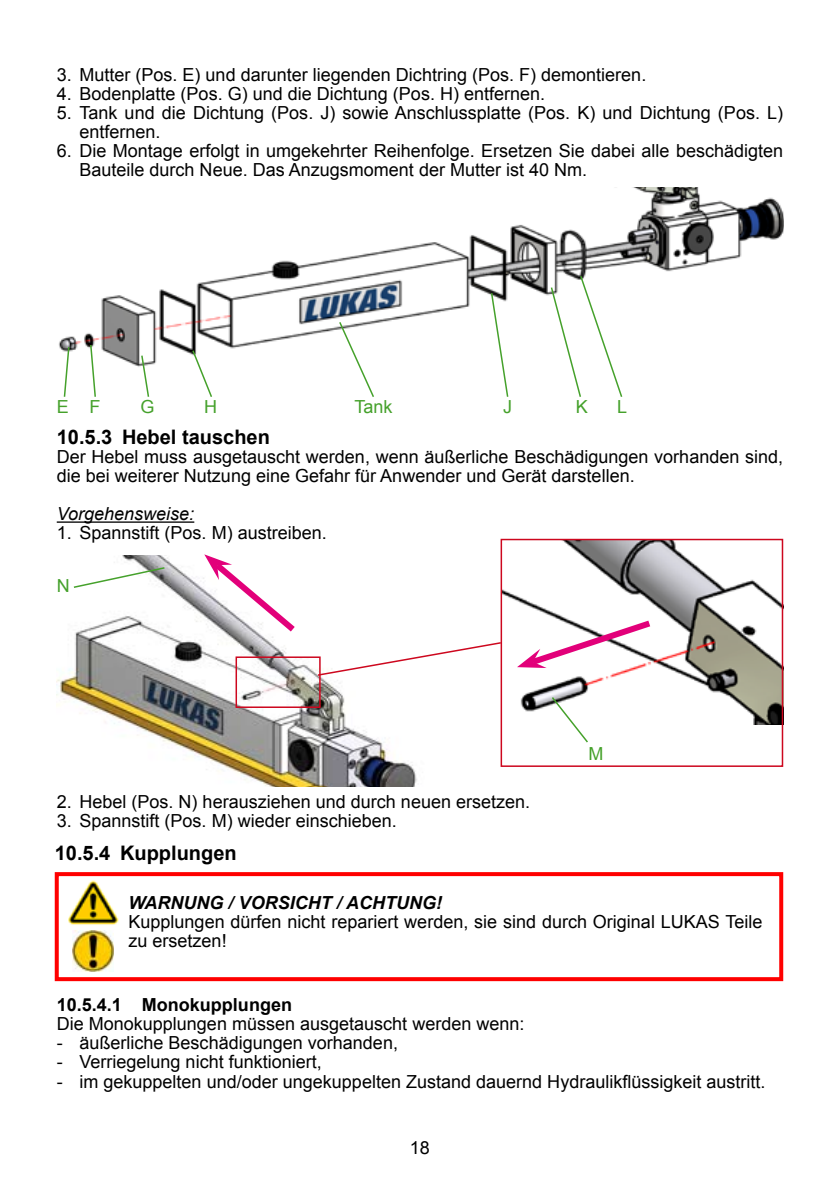
<style>
.page{position:relative;width:840px;height:1191px;background:#fff}
.page>*{position:absolute;margin:0;border:0;box-sizing:border-box;transform-origin:0 0}
.t1{font:700 20px "Arial";color:#000}
.t2{font:18px/19px "Arial";color:#000}
.t3{font:italic 700 18px "Arial";color:#000}
.t4{font:700 18px "Arial";color:#000}
.t5{font:italic 18px "Arial";color:#000}
.t6{font:18px "Arial";color:#45a12b}
</style>
<div class="page">
<img style="left:58px;top:187px;width:724px;height:180px">
<svg style="left:63px;top:345px;width:7px;height:52px"></svg>
<svg style="left:89px;top:343px;width:8px;height:54px"></svg>
<svg style="left:140px;top:354px;width:10px;height:43px"></svg>
<svg style="left:191px;top:349px;width:22px;height:48px"></svg>
<svg style="left:337px;top:320px;width:38px;height:77px"></svg>
<svg style="left:489px;top:291px;width:20px;height:106px"></svg>
<svg style="left:549px;top:274px;width:74px;height:123px"></svg>
<hr style="left:57px;top:521px;width:137px;height:2px;background:#000">
<img style="left:57px;top:555px;width:360px;height:231px">
<img style="left:503px;top:542px;width:276px;height:182px">
<svg style="left:550px;top:695px;width:39px;height:48px"></svg>
<div style="left:500px;top:539px;width:282px;height:228px;border:2px solid #cd071e"></div>
<div style="left:235px;top:656px;width:85px;height:52px;border:2px solid #cd071e"></div>
<svg style="left:316px;top:641px;width:186px;height:36px"></svg>
<svg style="left:516px;top:616px;width:140px;height:53px"></svg>
<svg style="left:72px;top:566px;width:94px;height:23px"></svg>
<svg style="left:204px;top:554px;width:97px;height:83px"></svg>
<img style="left:69px;top:880px;width:50px;height:45px">
<img style="left:73px;top:930px;width:41px;height:41px">
<div style="left:55px;top:872px;width:727px;height:109px;border:4px solid #f00"></div>
<p class="t2" style="left:57px;top:66px;width:590px">3. Mutter (Pos. E) und darunter liegenden Dichtring (Pos. F) demontieren.</p>
<p class="t2" style="left:57px;top:85px;width:489px">4. Bodenplatte (Pos. G) und die Dichtung (Pos. H) entfernen.</p>
<p class="t2" style="left:79px;top:104px;width:704px;text-indent:-23px">5. Tank und die Dichtung (Pos. J) sowie Anschlussplatte (Pos. K) und Dichtung (Pos. L) entfernen.</p>
<p class="t2" style="left:79px;top:142px;width:704px;text-indent:-23px">6. Die Montage erfolgt in umgekehrter Reihenfolge. Ersetzen Sie dabei alle beschädigten<br>Bauteile durch Neue. Das Anzugsmoment der Mutter ist 40 Nm.</p>
<p class="t6" style="left:57px;top:395px;width:45px">E F</p>
<p class="t6" style="left:140px;top:395px;width:16px">G</p>
<p class="t6" style="left:204px;top:395px;width:14px">H</p>
<p class="t6" style="left:354px;top:395px;width:40px">Tank</p>
<p class="t6" style="left:503px;top:395px;width:10px">J</p>
<p class="t6" style="left:575px;top:395px;width:14px">K</p>
<p class="t6" style="left:617px;top:395px;width:12px">L</p>
<p class="t1" style="left:57px;top:424px;width:215px">10.5.3 Hebel tauschen</p>
<p class="t2" style="left:57px;top:447px;width:727px">Der Hebel muss ausgetauscht werden, wenn äußerliche Beschädigungen vorhanden sind, die bei weiterer Nutzung eine Gefahr für Anwender und Gerät darstellen.</p>
<p class="t5" style="left:57px;top:502px;width:139px">Vorgehensweise:</p>
<p class="t2" style="left:57px;top:523px;width:271px">1. Spannstift (Pos. M) austreiben.</p>
<p class="t6" style="left:57px;top:573px;width:14px">N</p>
<p class="t6" style="left:588px;top:741px;width:16px">M</p>
<p class="t2" style="left:57px;top:792px;width:474px">2. Hebel (Pos. N) herausziehen und durch neuen ersetzen.</p>
<p class="t2" style="left:57px;top:811px;width:341px">3. Spannstift (Pos. M) wieder einschieben.</p>
<p class="t1" style="left:55px;top:839px;width:183px">10.5.4 Kupplungen</p>
<p class="t3" style="left:128px;top:891px;width:315px">WARNUNG / VORSICHT / ACHTUNG!</p>
<p class="t2" style="left:128px;top:912px;width:635px">Kupplungen dürfen nicht repariert werden, sie sind durch Original LUKAS Teile zu ersetzen!</p>
<p class="t4" style="left:57px;top:993px;width:237px">10.5.4.1 Monokupplungen</p>
<p class="t2" style="left:57px;top:1014px;width:469px">Die Monokupplungen müssen ausgetauscht werden wenn:</p>
<p class="t2" style="left:57px;top:1033px;width:342px">- äußerliche Beschädigungen vorhanden,</p>
<p class="t2" style="left:57px;top:1052px;width:266px">- Verriegelung nicht funktioniert,</p>
<p class="t2" style="left:57px;top:1072px;width:710px">- im gekuppelten und/oder ungekuppelten Zustand dauernd Hydraulikflüssigkeit austritt.</p>
<p class="t2" style="left:410px;top:1138px;width:22px">18</p>
</div>
